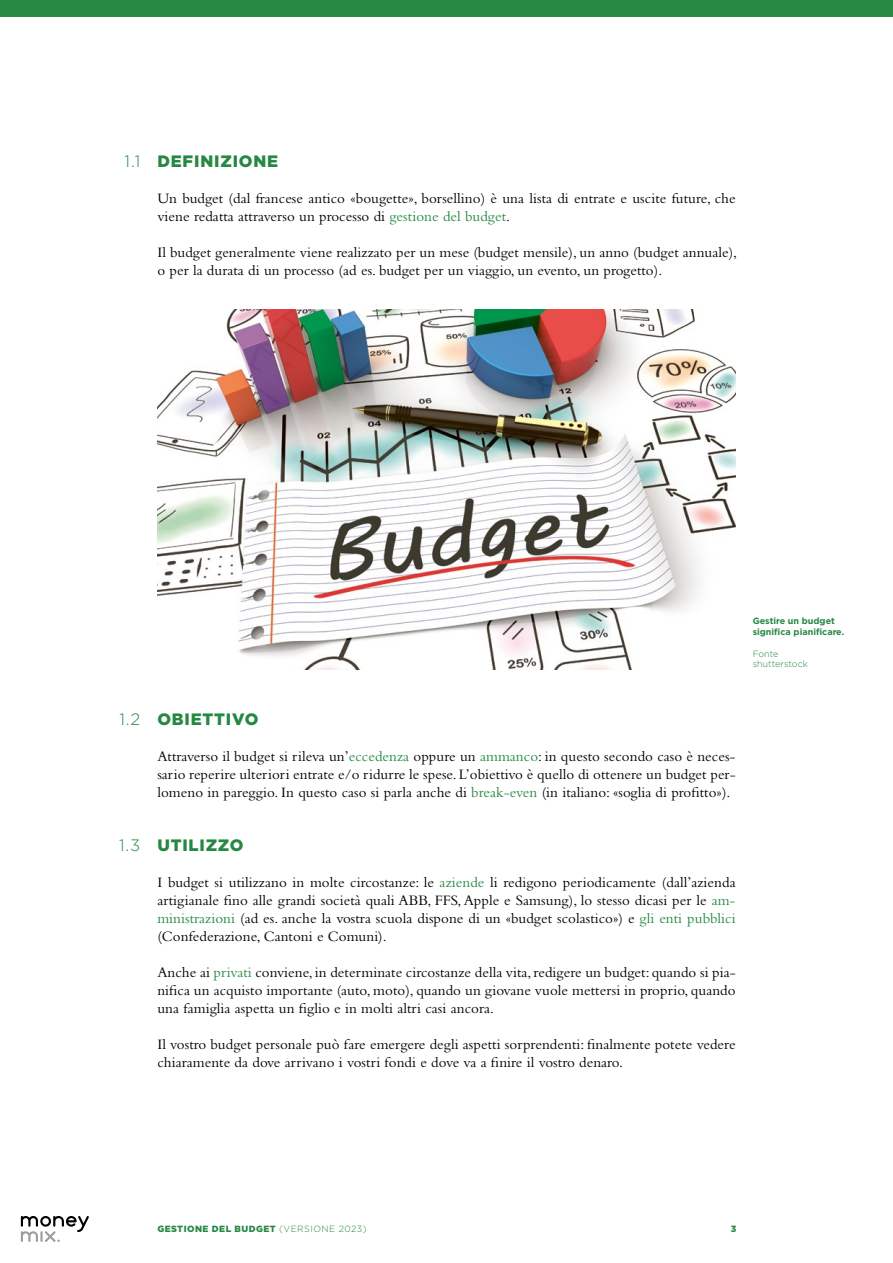
<style>
.page{position:relative;width:893px;height:1263px;background:#fff}
.page>*{position:absolute;margin:0;border:0;box-sizing:border-box;transform-origin:0 0}
.t1{font:900 16.5px "Gotham";letter-spacing:.05em;color:#258843}
.t2{font:300 16.5px "Gotham";color:#258843}
.t3{font:15px/18px "Bembo Std";letter-spacing:.005em;color:#000}
.t4{font:700 9px/10.8px "Gotham";color:#258843}
.t5{font:900 9px "Gotham";letter-spacing:.05em;color:#258843}
.t6{font:300 9px/10.8px "Gotham";color:#258843}
.s1{color:#258843}
.s2{font-weight:300}
</style>
<div class="page">
<div style="left:0;top:0;width:893px;height:17px;background:#258843"></div>
<svg style="left:21px;top:1216px;width:68px;height:26px"></svg>
<img style="left:157px;top:310px;width:579px;height:360px">
<p class="t2" style="left:125px;top:151px;width:17px">1.1</p>
<p class="t1" style="left:157px;top:150px;width:122px">DEFINIZIONE</p>
<p class="t3" style="left:157px;top:189px;width:580px">Un budget (dal francese antico «bougette», borsellino) è una lista di entrate e uscite future, che viene redatta attraverso un processo di <span class="s1">gestione del budget</span>.</p>
<p class="t3" style="left:157px;top:243px;width:581px">Il budget generalmente viene realizzato per un mese (budget mensile), un anno (budget annuale), o per la durata di un processo (ad es. budget per un viaggio, un evento, un progetto).</p>
<p class="t4" style="left:753px;top:616px;width:93px">Gestire un budget significa pianificare.</p>
<p class="t6" style="left:753px;top:648px;width:57px">Fonte shutterstock</p>
<p class="t2" style="left:120px;top:709px;width:22px">1.2</p>
<p class="t2" style="left:119px;top:835px;width:23px">1.3</p>
<p class="t1" style="left:157px;top:708px;width:103px">OBIETTIVO</p>
<p class="t3" style="left:157px;top:747px;width:580px;text-align:justify">Attraverso il budget si rileva un’<span class="s1">eccedenza</span> oppure un <span class="s1">ammanco</span>: in questo secondo caso è neces&shy;sario reperire ulteriori entrate e/o ridurre le spese. L’obiettivo è quello di ottenere un budget per&shy;lomeno in pareggio. In questo caso si parla anche di <span class="s1">break-even</span> (in italiano: «soglia di profitto»).</p>
<p class="t1" style="left:157px;top:834px;width:88px">UTILIZZO</p>
<p class="t3" style="left:157px;top:873px;width:580px;text-align:justify">I budget si utilizzano in molte circostanze: le <span class="s1">aziende</span> li redigono periodicamente (dall’azienda artigianale fino alle grandi società quali ABB, FFS, Apple e Samsung), lo stesso dicasi per le <span class="s1">am&shy;ministrazioni</span> (ad es. anche la vostra scuola dispone di un «budget scolastico») e <span class="s1">gli enti pubblici </span>(Confederazione, Cantoni e Comuni).</p>
<p class="t3" style="left:157px;top:963px;width:580px;text-align:justify">Anche ai <span class="s1">privati</span> conviene, in determinate circostanze della vita, redigere un budget: quando si pia&shy;nifica un acquisto importante (auto, moto), quando un giovane vuole mettersi in proprio, quando una famiglia aspetta un figlio e in molti altri casi ancora.</p>
<p class="t3" style="left:157px;top:1035px;width:580px">Il vostro budget personale può fare emergere degli aspetti sorprendenti: finalmente potete vedere chiaramente da dove arrivano i vostri fondi e dove va a finire il vostro denaro.</p>
<p class="t5" style="left:157px;top:1223px;width:211px">GESTIONE DEL BUDGET <span class="s2">(VERSIONE 2023)</span></p>
<p class="t5" style="left:731px;top:1223px;width:7px">3</p>
</div>
